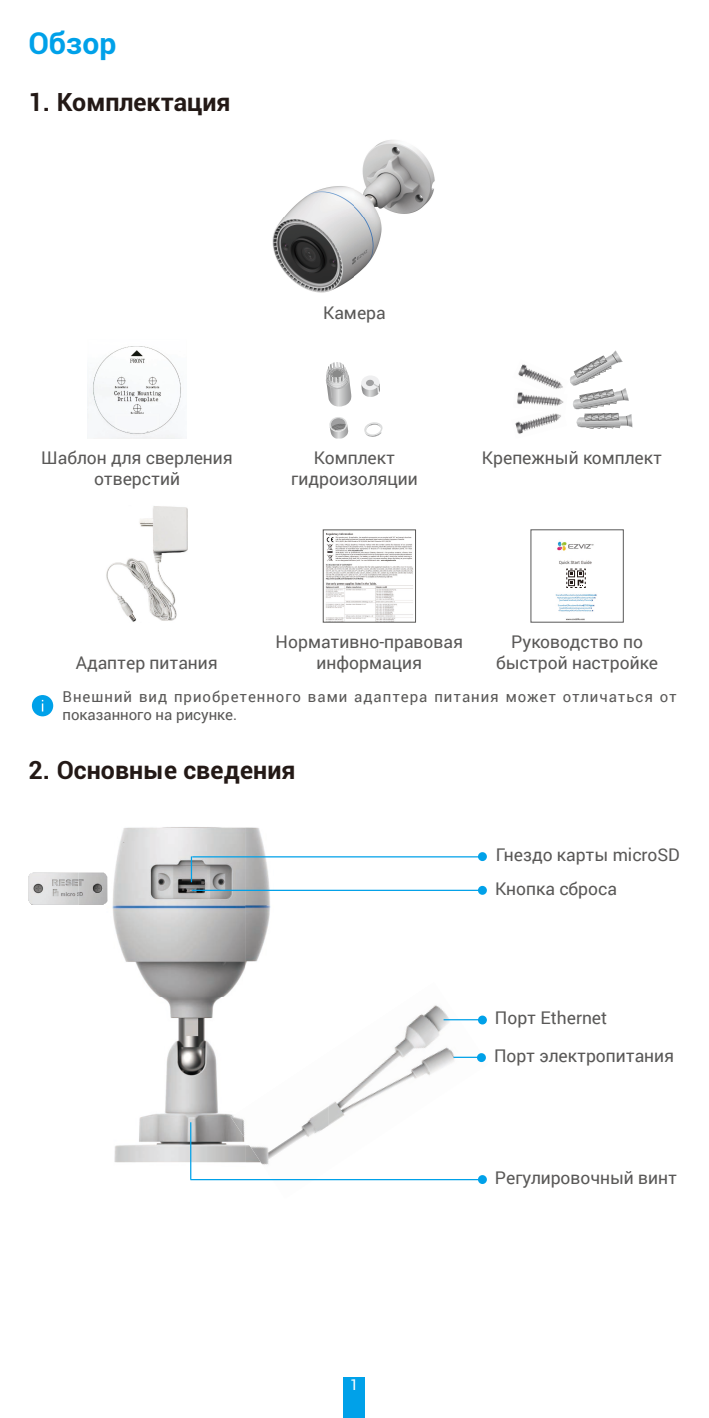
<style>
.page{position:relative;width:709px;height:1418px;background:#fff}
.page>*{position:absolute;margin:0;border:0;box-sizing:border-box;transform-origin:0 0}
.t1{font:700 30px "Roboto";color:#00a1e9}
.t2{font:700 25px "Roboto";color:#231916}
.t3{font:17.5px/21px "Roboto";color:#595857;text-align:center}
.t4{font:15px/18px "Roboto";letter-spacing:.065em;color:#595857}
.t5{font:15px "Roboto";color:#fff}
</style>
<div class="page">
<div style="left:344px;top:1376px;width:21px;height:41px;background:#00a1e9"></div>
<img style="left:272px;top:140px;width:163px;height:153px">
<img style="left:88px;top:346px;width:93px;height:93px">
<svg style="left:113px;top:412px;width:48px;height:21px"></svg>
<svg style="left:326px;top:362px;width:25px;height:44px"></svg>
<svg style="left:361px;top:376px;width:19px;height:21px"></svg>
<svg style="left:364px;top:422px;width:19px;height:15px"></svg>
<svg style="left:329px;top:417px;width:19px;height:21px"></svg>
<svg style="left:570px;top:350px;width:62px;height:79px"></svg>
<img style="left:517px;top:394px;width:47px;height:12px">
<img style="left:518px;top:364px;width:45px;height:30px">
<img style="left:544px;top:391px;width:19px;height:8px">
<img style="left:515px;top:413px;width:46px;height:21px">
<img style="left:106px;top:506px;width:81px;height:116px">
<img style="left:325px;top:532px;width:88px;height:88px">
<img style="left:555px;top:541px;width:42px;height:79px">
<div style="left:561px;top:567px;width:8px;height:8px;background:#fff"></div>
<svg style="left:566px;top:568px;width:20px;height:20px"></svg>
<div style="left:32px;top:695px;width:21px;height:21px;background:#00a1e9;border-radius:50%"></div>
<img style="left:268px;top:1005px;width:219px;height:179px">
<img style="left:28px;top:872px;width:51px;height:32px">
<img style="left:79px;top:827px;width:250px;height:347px">
<img style="left:230px;top:1051px;width:99px;height:123px">
<svg style="left:121px;top:842px;width:5px;height:5px"></svg>
<hr style="left:190px;top:1178px;width:294px;height:2px;background:#00a1e9">
<div style="left:478px;top:1175px;width:9px;height:8px;background:#00a1e9;border-radius:50%"></div>
<div style="left:478px;top:852px;width:9px;height:9px;background:#00a1e9;border-radius:50%"></div>
<svg style="left:478px;top:885px;width:9px;height:9px"></svg>
<svg style="left:191px;top:856px;width:1px;height:26px"></svg>
<hr style="left:190px;top:1122px;width:1px;height:57px;background:#00a1e9">
<hr style="left:192px;top:889px;width:291px;height:2px;background:#00a1e9">
<hr style="left:192px;top:856px;width:289px;height:1px;background:#00a1e9">
<hr style="left:443px;top:1019px;width:40px;height:1px;background:#00a1e9">
<div style="left:478px;top:1015px;width:9px;height:9px;background:#00a1e9;border-radius:50%"></div>
<svg style="left:453px;top:1056px;width:24px;height:1px"></svg>
<div style="left:477px;top:1053px;width:9px;height:9px;background:#00a1e9;border-radius:50%"></div>
<h1 class="t1" style="left:28px;top:22px;width:90px">Обзор</h1>
<h2 class="t2" style="left:28px;top:84px;width:204px">1. Комплектация</h2>
<p class="t3" style="left:323px;top:302px;width:64px">Камера</p>
<p class="t3" style="left:41px;top:447px;width:193px">Шаблон для сверления отверстий</p>
<p class="t3" style="left:291px;top:447px;width:128px">Комплект гидроизоляции</p>
<p class="t3" style="left:482px;top:447px;width:182px">Крепежный комплект</p>
<p class="t3" style="left:276px;top:630px;width:189px">Нормативно-правовая информация</p>
<p class="t3" style="left:496px;top:630px;width:163px">Руководство по быстрой настройке</p>
<p class="t4" style="left:63px;top:687px;width:616px">Внешний вид приобретенного вами адаптера питания может отличаться от показанного на рисунке.</p>
<h2 class="t2" style="left:28px;top:752px;width:269px">2. Основные сведения</h2>
<p class="t3" style="left:76px;top:651px;width:144px">Адаптер питания</p>
<p class="t3" style="left:495px;top:836px;width:186px;line-height:34px;text-align:left">Гнездо карты microSD<br>Кнопка сброса</p>
<p class="t3" style="left:495px;top:1006px;width:114px">Порт Ethernet</p>
<p class="t3" style="left:494px;top:1045px;width:182px">Порт электропитания</p>
<p class="t5" style="left:350px;top:1373px;width:10px">1</p>
<p class="t3" style="left:495px;top:1166px;width:183px">Регулировочный винт</p>
</div>
